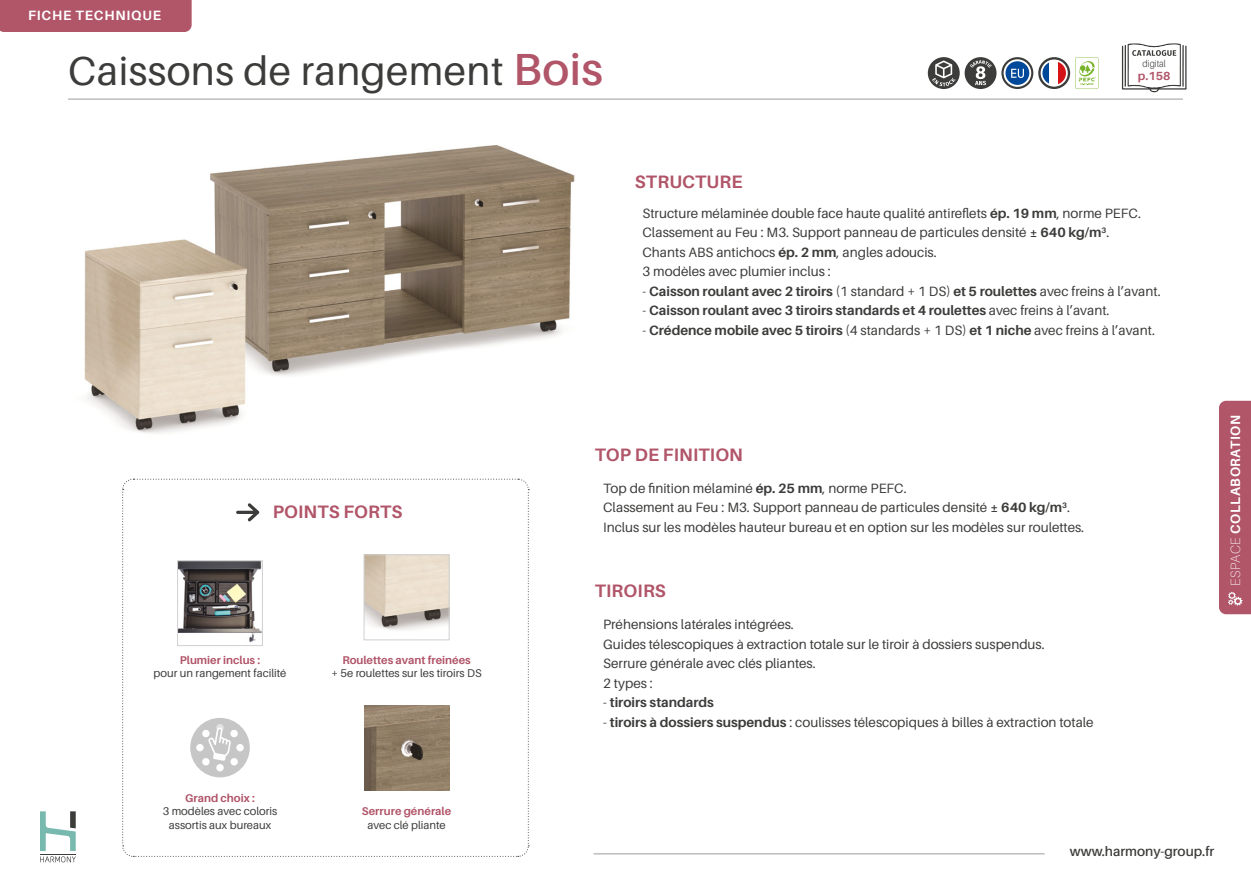
<style>
.page{position:relative;width:1251px;height:893px;background:#fff}
.page>*{position:absolute;margin:0;border:0;box-sizing:border-box;transform-origin:0 0}
.TITRE_GAMME___CATA_2{font:40.5px "Aileron";letter-spacing:.01em;color:#3c3c3b}
.PLATEAU{font:700 18px "Aileron";letter-spacing:.01em;color:#b15569}
.TEXTE_COURANT{font:13.5px "Aileron";color:#3c3c3b}
.TEXTE_COURANT-2{font:700 13.5px "Aileron";color:#3c3c3b}
.NOM_ESPACE___GABARI{font:700 13.5px "Aileron";letter-spacing:.05em;color:#fff}
.t1{font:600 13.5px "Aileron";color:#3c3c3b}
.LACOSTE_N__page_icon{font:700 11.85px "Aileron";color:#b15569}
.POINT_FORT__CATA_202{font:11.25px/13.5px "Aileron";color:#3d3c3b;text-align:center}
.POINT_FORT__CATA_202-2{font:700 11.25px "Aileron";color:#b15569}
.t2{font:300 9.9px "Aileron";color:#3c3c3b;scale:.9 1}
.s1{font-weight:600;font-size:45px;color:#b15569}
.s2{font-weight:700}
.s3{font-weight:400}
.s4{font-weight:100}
</style>
<div class="page">
<svg style="left:40px;top:811px;width:36px;height:51px"></svg>
<hr style="left:593px;top:854px;width:451px;height:1px;background:#9d9d9c">
<img style="left:68px;top:98px;width:577px;height:393px">
<svg style="left:1121px;top:43px;width:65px;height:50px"></svg>
<svg style="left:927px;top:57px;width:69px;height:32px"></svg>
<svg style="left:1001px;top:57px;width:32px;height:32px"></svg>
<svg style="left:1003px;top:59px;width:27px;height:28px"></svg>
<svg style="left:1010px;top:69px;width:13px;height:9px"></svg>
<svg style="left:1038px;top:57px;width:31px;height:32px"></svg>
<svg style="left:1040px;top:60px;width:9px;height:26px"></svg>
<div style="left:1049px;top:60px;width:9px;height:26px;background:#fff"></div>
<svg style="left:1058px;top:60px;width:9px;height:26px"></svg>
<div style="left:1040px;top:60px;width:27px;height:27px;border:2px solid #fff;border-radius:50%"></div>
<svg style="left:1075px;top:57px;width:23px;height:32px"></svg>
<svg style="left:122px;top:478px;width:407px;height:379px"></svg>
<hr style="left:68px;top:99px;width:1114px;height:1px;background:#9d9d9c">
<div style="left:0;top:0;width:192px;height:32px;background:#b15569"></div>
<div style="left:1219px;top:401px;width:31px;height:213px;background:#b15569"></div>
<p class="NOM_ESPACE___GABARI" style="left:28px;top:8px;width:134px">FICHE TECHNIQUE</p>
<p class="TITRE_GAMME___CATA_2" style="left:68px;top:49px;width:536px">Caissons de rangement <span class="s1">Bois</span></p>
<p class="t2" style="left:1142px;top:58px;width:27px">digital</p>
<p class="LACOSTE_N__page_icon" style="left:1137px;top:69px;width:34px">p.158</p>
<p class="PLATEAU" style="left:273px;top:502px;width:131px">POINTS FORTS</p>
<p class="POINT_FORT__CATA_202-2" style="left:180px;top:653px;width:82px">Plumier inclus :</p>
<p class="POINT_FORT__CATA_202" style="left:153px;top:666px;width:134px">pour un rangement facilité</p>
<p class="POINT_FORT__CATA_202-2" style="left:185px;top:791px;width:71px">Grand choix :</p>
<p class="POINT_FORT__CATA_202" style="left:163px;top:805px;width:116px">3 modèles avec coloris assortis aux bureaux</p>
<p class="POINT_FORT__CATA_202-2" style="left:342px;top:653px;width:130px">Roulettes avant freinées</p>
<p class="POINT_FORT__CATA_202" style="left:331px;top:666px;width:151px">+ 5e roulettes sur les tiroirs DS</p>
<p class="POINT_FORT__CATA_202-2" style="left:362px;top:805px;width:91px">Serrure générale</p>
<p class="POINT_FORT__CATA_202" style="left:367px;top:818px;width:80px">avec clé pliante</p>
<p class="PLATEAU" style="left:634px;top:172px;width:109px">STRUCTURE</p>
<p class="TEXTE_COURANT" style="left:642px;top:206px;width:500px">Structure mélaminée double face haute qualité antireflets <span class="s2">ép. 19 mm</span>, norme PEFC.</p>
<p class="TEXTE_COURANT" style="left:642px;top:225px;width:468px">Classement au Feu : M3. Support panneau de particules densité <span class="s2">± 640 kg/m</span><sup>3</sup>.</p>
<p class="TEXTE_COURANT" style="left:642px;top:245px;width:296px">Chants ABS antichocs <span class="s2">ép. 2 mm</span>, angles adoucis.</p>
<p class="TEXTE_COURANT" style="left:642px;top:264px;width:190px">3 modèles avec plumier inclus :</p>
<p class="TEXTE_COURANT-2" style="left:642px;top:283px;width:519px"><span class="s3">-</span> Caisson roulant avec 2 tiroirs <span class="s3">(1 standard + 1 DS)</span> et 5 roulettes <span class="s3">avec freins à l’avant.</span></p>
<p class="TEXTE_COURANT-2" style="left:642px;top:303px;width:468px"><span class="s3">-</span> Caisson roulant avec 3 tiroirs standards et 4 roulettes <span class="s3">avec freins à l’avant.</span></p>
<p class="TEXTE_COURANT" style="left:642px;top:323px;width:514px">- <span class="s2">Crédence mobile avec 5 tiroirs</span> (4 standards + 1 DS) <span class="s2">et 1 niche</span> avec freins à l’avant.</p>
<p class="PLATEAU" style="left:594px;top:444px;width:150px">TOP DE FINITION</p>
<p class="TEXTE_COURANT" style="left:603px;top:480px;width:305px">Top de finition mélaminé <span class="s2">ép. 25 mm</span>, norme PEFC.</p>
<p class="TEXTE_COURANT" style="left:603px;top:500px;width:468px">Classement au Feu : M3. Support panneau de particules densité <span class="s2">± 640 kg/m</span><sup>3</sup>.</p>
<p class="TEXTE_COURANT" style="left:603px;top:519px;width:482px">Inclus sur les modèles hauteur bureau et en option sur les modèles sur roulettes.</p>
<p class="PLATEAU" style="left:594px;top:581px;width:73px">TIROIRS</p>
<p class="TEXTE_COURANT" style="left:603px;top:617px;width:192px">Préhensions latérales intégrées.</p>
<p class="TEXTE_COURANT" style="left:603px;top:636px;width:443px">Guides télescopiques à extraction totale sur le tiroir à dossiers suspendus.</p>
<p class="TEXTE_COURANT" style="left:603px;top:656px;width:214px">Serrure générale avec clés pliantes.</p>
<p class="TEXTE_COURANT" style="left:603px;top:675px;width:51px">2 types :</p>
<p class="TEXTE_COURANT-2" style="left:603px;top:695px;width:112px"><span class="s3">-</span> tiroirs standards</p>
<p class="TEXTE_COURANT" style="left:603px;top:714px;width:492px">- <span class="s2">tiroirs à dossiers suspendus</span> : coulisses télescopiques à billes à extraction totale</p>
<p class="NOM_ESPACE___GABARI" style="left:1227px;top:586px;width:172px;rotate:-90deg"><span class="s4">ESPACE</span> COLLABORATION</p>
<p class="t1" style="left:1069px;top:843px;width:146px">www.harmony-group.fr</p>
</div>
